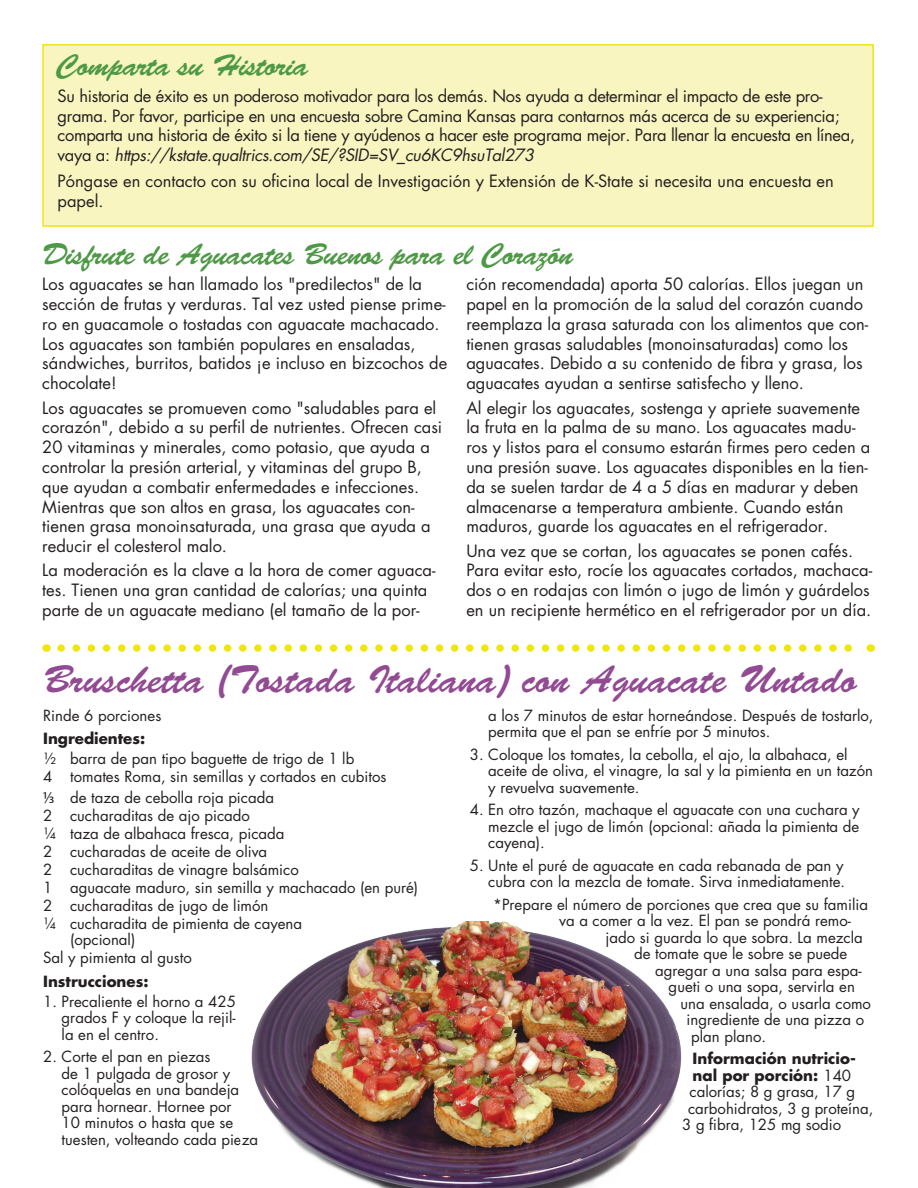
<style>
.page{position:relative;width:918px;height:1188px;background:#fff}
.page>*{position:absolute;margin:0;border:0;box-sizing:border-box;transform-origin:0 0}
.t1{font:39px "Brush Script Std";color:#924b93}
.t2{font:30px "Brush Script Std";letter-spacing:-.02em;color:#4e9945}
.Body_Text{font:16.5px/19.8px "Futura";color:#231f20}
.Body_Text-2{font:16.5px/19.8px "Futura";letter-spacing:-.02em;color:#231f20}
.Body_Text-3{font:15px/16.5px "Futura";color:#231f20}
.Recipe_Ingredients{font:15px/16.5px "Futura";color:#231f20}
.Body_Text-4{font:700 15px "Futura";color:#231f20}
.s1{font-style:italic}
.s2{font-family:"Myriad Pro";font-size:16.5px}
.s3{font-weight:400}
</style>
<div class="page">
<img style="left:251px;top:921px;width:431px;height:267px">
<svg style="left:61px;top:644px;width:791px;height:8px"></svg>
<div style="left:42px;top:44px;width:832px;height:183px;background:#f8f5c0;border:2px solid #efe60e"></div>
<p class="t2" style="left:57px;top:49px;width:253px">Comparta su Historia</p>
<p class="Body_Text-2" style="left:58px;top:86px;width:799px">Su historia de éxito es un poderoso motivador para los demás. Nos ayuda a determinar el impacto de este pro&shy;grama. Por favor, participe en una encuesta sobre Camina Kansas para contarnos más acerca de su experiencia; comparta una historia de éxito si la tiene y ayúdenos a hacer este programa mejor. Para llenar la encuesta en línea, vaya a: <span class="s1">https://kstate.qualtrics.com/SE/?SID=SV_cu6KC9hsuTal273</span></p>
<p class="Body_Text" style="left:58px;top:171px;width:778px">Póngase en contacto con su oficina local de Investigación y Extensión de K-State si necesita una encuesta en papel.</p>
<p class="t2" style="left:42px;top:238px;width:533px">Disfrute de Aguacates Buenos para el Corazón</p>
<p class="Body_Text" style="left:42px;top:274px;width:406px">Los aguacates se han llamado los "predilectos" de la sección de frutas y verduras. Tal vez usted piense prime&shy;ro en guacamole o tostadas con aguacate machacado.<br>Los aguacates son también populares en ensaladas, sándwiches, burritos, batidos ¡e incluso en bizcochos de chocolate!</p>
<p class="Body_Text" style="left:42px;top:397px;width:401px">Los aguacates se promueven como "saludables para el corazón", debido a su perfil de nutrientes. Ofrecen casi 20 vitaminas y minerales, como potasio, que ayuda a controlar la presión arterial, y vitaminas del grupo B, que ayudan a combatir enfermedades e infecciones.<br>Mientras que son altos en grasa, los aguacates con&shy;tienen grasa monoinsaturada, una grasa que ayuda a reducir el colesterol malo.</p>
<p class="Body_Text" style="left:42px;top:560px;width:395px">La moderación es la clave a la hora de comer aguaca&shy;tes. Tienen una gran cantidad de calorías; una quinta parte de un aguacate mediano (el tamaño de la por-</p>
<p class="Body_Text" style="left:466px;top:274px;width:404px">ción recomendada) aporta 50 calorías. Ellos juegan un papel en la promoción de la salud del corazón cuando reemplaza la grasa saturada con los alimentos que con&shy;tienen grasas saludables (monoinsaturadas) como los aguacates. Debido a su contenido de fibra y grasa, los aguacates ayudan a sentirse satisfecho y lleno.</p>
<p class="Body_Text" style="left:466px;top:397px;width:406px">Al elegir los aguacates, sostenga y apriete suavemente la fruta en la palma de su mano. Los aguacates madu&shy;ros y listos para el consumo estarán firmes pero ceden a una presión suave. Los aguacates disponibles en la tien&shy;da se suelen tardar de 4 a 5 días en madurar y deben almacenarse a temperatura ambiente. Cuando están maduros, guarde los aguacates en el refrigerador.</p>
<p class="Body_Text" style="left:466px;top:540px;width:407px">Una vez que se cortan, los aguacates se ponen cafés.<br>Para evitar esto, rocíe los aguacates cortados, machaca&shy;dos o en rodajas con limón o jugo de limón y guárdelos en un recipiente hermético en el refrigerador por un día.</p>
<p class="t1" style="left:43px;top:658px;width:815px">Bruschetta (Tostada Italiana) con Aguacate Untado</p>
<p class="Body_Text-3" style="left:43px;top:707px;width:120px">Rinde 6 porciones</p>
<p class="Body_Text-4" style="left:43px;top:728px;width:104px">Ingredientes:</p>
<p class="Recipe_Ingredients" style="left:43px;top:750px;width:313px">½ barra de pan tipo baguette de trigo de 1 lb</p>
<p class="Recipe_Ingredients" style="left:43px;top:768px;width:345px">4 tomates Roma, sin semillas y cortados en cubitos</p>
<p class="Recipe_Ingredients" style="left:43px;top:789px;width:232px"><span class="s2">1⁄3</span> de taza de cebolla roja picada</p>
<p class="Recipe_Ingredients" style="left:43px;top:807px;width:208px">2 cucharaditas de ajo picado</p>
<p class="Recipe_Ingredients" style="left:43px;top:825px;width:243px">¼ taza de albahaca fresca, picada</p>
<p class="Recipe_Ingredients" style="left:43px;top:843px;width:226px">2 cucharadas de aceite de oliva</p>
<p class="Recipe_Ingredients" style="left:43px;top:861px;width:257px">2 cucharaditas de vinagre balsámico</p>
<p class="Recipe_Ingredients" style="left:43px;top:879px;width:377px">1 aguacate maduro, sin semilla y machacado (en puré)</p>
<p class="Recipe_Ingredients" style="left:43px;top:897px;width:227px">2 cucharaditas de jugo de limón</p>
<p class="Recipe_Ingredients" style="left:70px;top:915px;width:234px;text-indent:-27px">¼ cucharadita de pimienta de cayena (opcional)</p>
<p class="Recipe_Ingredients" style="left:43px;top:950px;width:150px">Sal y pimienta al gusto</p>
<p class="Body_Text-4" style="left:43px;top:971px;width:107px">Instrucciones:</p>
<p class="Body_Text-3" style="left:62px;top:993px;width:176px;text-align:justify;text-indent:-18px">1. Precaliente el horno a 425 grados F y coloque la rejil&shy;la en el centro.</p>
<p class="Body_Text-3" style="left:62px;top:1049px;width:198px;text-indent:-18px">2. Corte el pan en piezas<br>de 1 pulgada de grosor y colóquelas en una bandeja para hornear. Hornee por<br>10 minutos o hasta que se tuesten, volteando cada pieza</p>
<p class="Body_Text-3" style="left:488px;top:707px;width:387px">a los 7 minutos de estar horneándose. Después de tostarlo, permita que el pan se enfríe por 5 minutos.</p>
<p class="Body_Text-3" style="left:488px;top:746px;width:386px;text-indent:-18px">3. Coloque los tomates, la cebolla, el ajo, la albahaca, el aceite de oliva, el vinagre, la sal y la pimienta en un tazón y revuelva suavemente.</p>
<p class="Body_Text-3" style="left:488px;top:801px;width:373px;text-align:justify;text-indent:-18px">4. En otro tazón, machaque el aguacate con una cuchara y mezcle el jugo de limón (opcional: añada la pimienta de cayena).</p>
<p class="Body_Text-3" style="left:470px;top:857px;width:377px;text-align:right">5. Unte el puré de aguacate en cada rebanada de pan y cubra con la mezcla de tomate. Sirva inmediatamente.</p>
<p class="Body_Text-3" style="left:493px;top:896px;width:376px">*Prepare el número de porciones que crea que su familia</p>
<p class="Body_Text-3" style="left:559px;top:912px;width:293px">va a comer a la vez. El pan se pondrá remo-</p>
<p class="Body_Text-3" style="left:606px;top:929px;width:259px">jado si guarda lo que sobra. La mezcla</p>
<p class="Body_Text-3" style="left:634px;top:945px;width:215px">de tomate que le sobre se puede</p>
<p class="Body_Text-3" style="left:655px;top:962px;width:208px">agregar a una salsa para espa-</p>
<p class="Body_Text-3" style="left:669px;top:978px;width:188px">gueti o una sopa, servirla en</p>
<p class="Body_Text-3" style="left:681px;top:995px;width:192px">una ensalada, o usarla como</p>
<p class="Body_Text-3" style="left:687px;top:1011px;width:179px">ingrediente de una pizza o</p>
<p class="Body_Text-3" style="left:691px;top:1028px;width:76px">plan plano.</p>
<p class="Body_Text-4" style="left:693px;top:1048px;width:165px">Información nutricio-</p>
<p class="Body_Text-4" style="left:693px;top:1065px;width:160px">nal por porción: <span class="s3">140</span></p>
<p class="Body_Text-3" style="left:690px;top:1083px;width:167px">calorías; 8 g grasa, 17 g</p>
<p class="Body_Text-3" style="left:688px;top:1100px;width:187px">carbohidratos, 3 g proteína,</p>
<p class="Body_Text-3" style="left:682px;top:1116px;width:161px">3 g fibra, 125 mg sodio</p>
</div>
